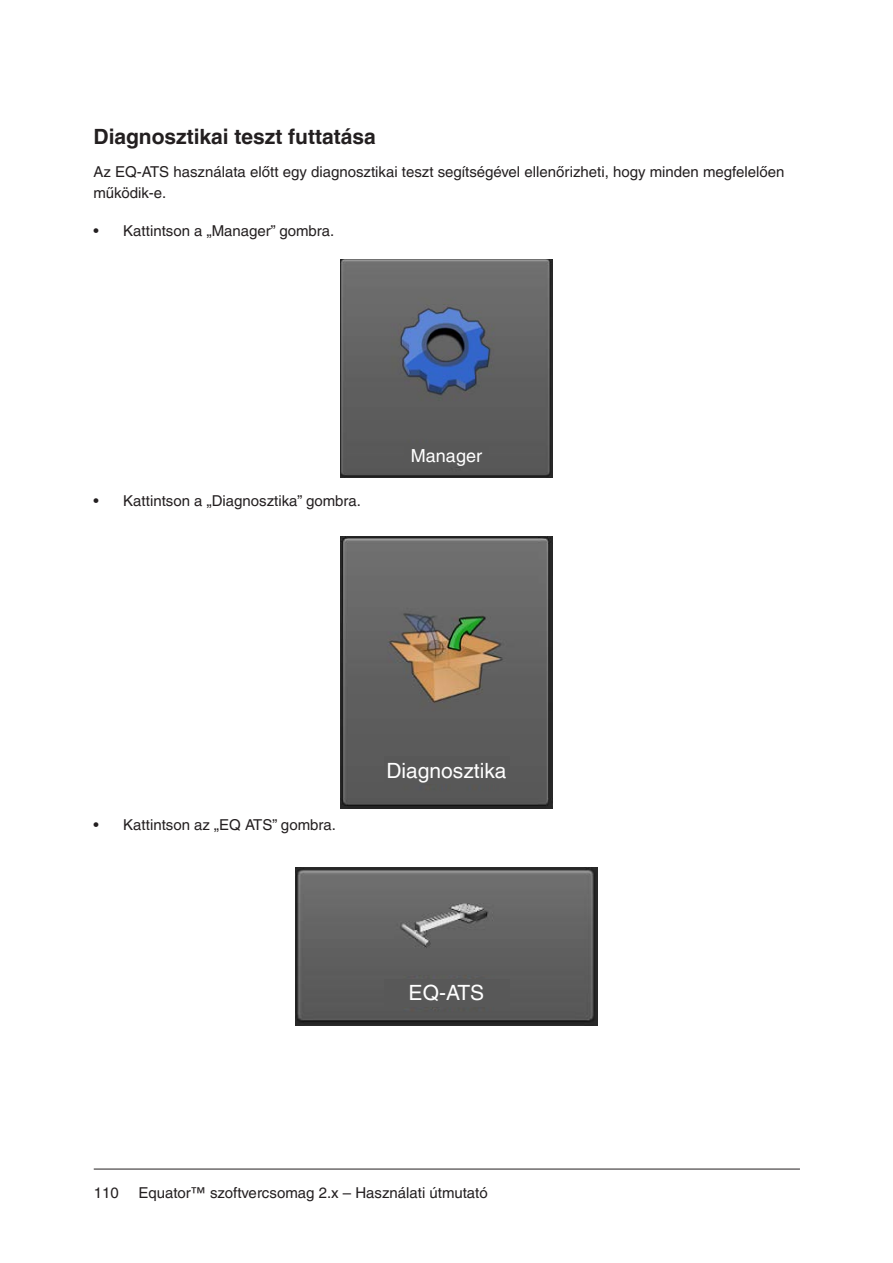
<style>
.page{position:relative;width:893px;height:1263px;background:#fff}
.page>*{position:absolute;margin:0;border:0;box-sizing:border-box;transform-origin:0 0}
.Heading_2__14pt_bold{font:700 21px "Helvetica LT Pro";color:#231f20}
.Caption_box_text{font:21px "Helvetica LT Pro";color:#fff}
.Caption_box_text-2{font:18px "Helvetica LT Pro";color:#fff}
._10pt_Body_Text{font:15px/21px "Helvetica LT Pro";color:#231f20}
</style>
<div class="page">
<hr style="left:94px;top:1169px;width:706px;height:1px;background:#231f20">
<img style="left:340px;top:259px;width:213px;height:218px">
<img style="left:340px;top:536px;width:213px;height:272px">
<img style="left:296px;top:867px;width:301px;height:159px">
<div style="left:404px;top:443px;width:85px;height:24px;background:#585858"></div>
<div style="left:384px;top:756px;width:125px;height:28px;background:#585858"></div>
<div style="left:384px;top:979px;width:125px;height:28px;background:#585858"></div>
<p class="Heading_2__14pt_bold" style="left:94px;top:124px;width:284px">Diagnosztikai teszt futtatása</p>
<p class="_10pt_Body_Text" style="left:94px;top:162px;width:692px">Az EQ-ATS használata előtt egy diagnosztikai teszt segítségével ellenőrizheti, hogy minden megfelelően működik-e.</p>
<p class="_10pt_Body_Text" style="left:94px;top:221px;width:242px">• Kattintson a „Manager” gombra.</p>
<p class="_10pt_Body_Text" style="left:94px;top:490px;width:269px">• Kattintson a „Diagnosztika” gombra.</p>
<p class="Caption_box_text-2" style="left:411px;top:445px;width:73px">Manager</p>
<p class="_10pt_Body_Text" style="left:94px;top:815px;width:244px">• Kattintson az „EQ ATS” gombra.</p>
<p class="Caption_box_text" style="left:386px;top:758px;width:122px">Diagnosztika</p>
<p class="Caption_box_text" style="left:409px;top:981px;width:77px">EQ-ATS</p>
<p class="_10pt_Body_Text" style="left:94px;top:1182px;width:27px">110</p>
<p class="_10pt_Body_Text" style="left:138px;top:1182px;width:351px">Equator™ szoftvercsomag 2.x – Használati útmutató</p>
</div>
